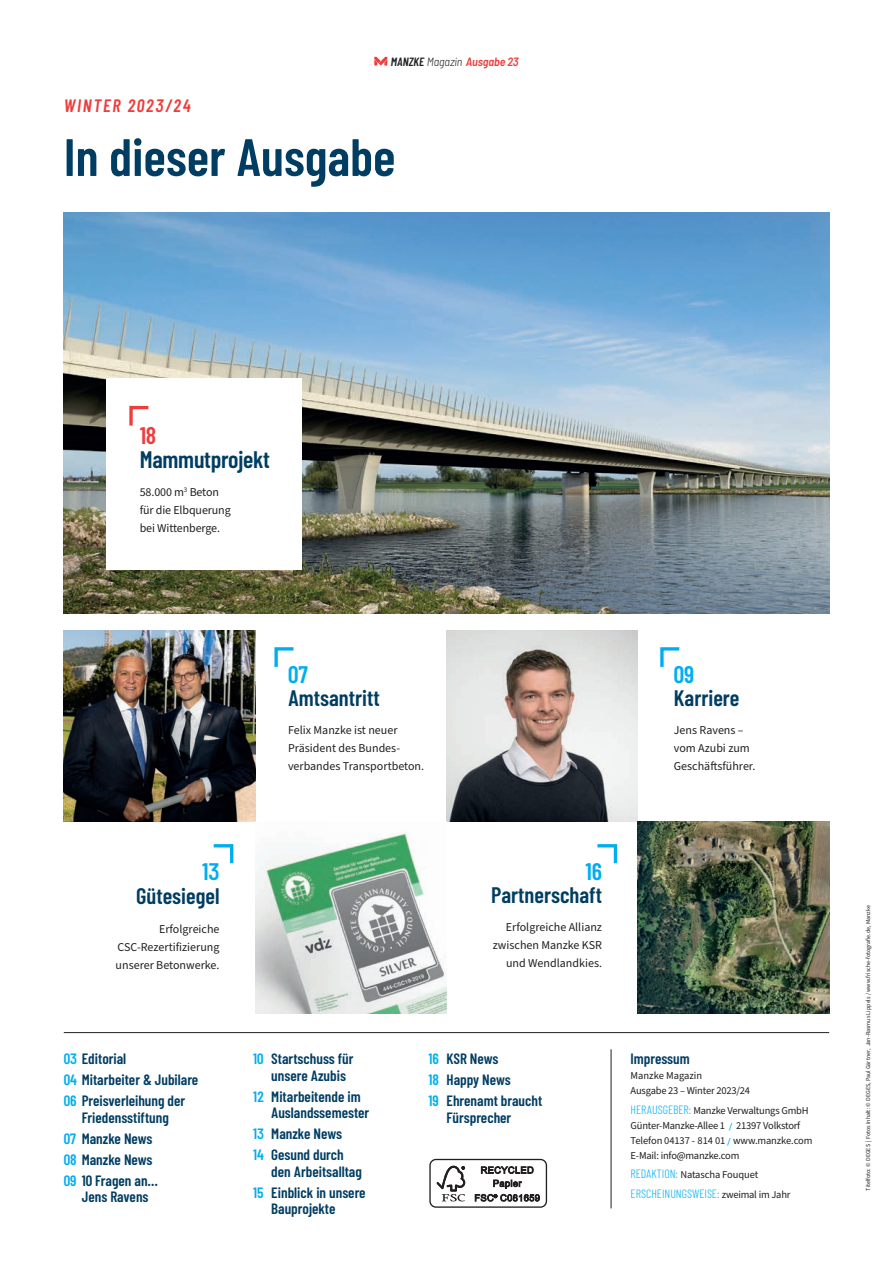
<style>
.page{position:relative;width:893px;height:1263px;background:#fff}
.page>*{position:absolute;margin:0;border:0;box-sizing:border-box;transform-origin:0 0}
.t1{font:600 52.5px "Barlow Condensed";color:#003d62}
.t2{font:600 24px "Barlow Condensed";letter-spacing:-.01em;color:#003d62}
.t3{font:600 24px "Barlow Condensed";color:#00aeef}
.t4{font:600 24px "Barlow Condensed";color:#ee3d3c}
.t5{font:600 22.5px "Barlow Condensed";color:#003d62}
.t6{font:italic 600 18px "Barlow Condensed";letter-spacing:.1em;color:#ee3d3c}
.t7{font:600 15px "Barlow Condensed";color:#003d62}
.t8{font:12px "Source Sans Pro";color:#231f20}
.t9{font:300 12px "Barlow Condensed";color:#00aeef}
.t10{font:italic 600 semi-condensed 12px "Barlow";letter-spacing:-.01em;color:#ee3d3c}
.t11{font:10.5px "Source Sans Pro";letter-spacing:-.02em;color:#231f20}
.t12{font:10.5px "Source Sans Pro";color:#231f20}
.t13{font:6px "Source Sans Pro";color:#231f20}
.s1{font-family:"Barlow Condensed";font-stretch:normal;color:#231f20}
.s2{font-weight:300;color:#231f20}
.s3{color:#00aeef}
.s4{font-family:"Barlow Condensed";font-weight:300;font-size:12px;color:#00aeef}
.s5{font-family:"Atrament";font-weight:300;font-style:italic;font-size:7.5px;color:#00aeef}
.s6{font-family:"Source Sans Pro";font-weight:400;font-size:10.5px;color:#231f20}
</style>
<div class="page">
<img style="left:64px;top:213px;width:765px;height:400px">
<div style="left:106px;top:378px;width:195px;height:192px;background:#fff"></div>
<svg style="left:129px;top:405px;width:20px;height:21px"></svg>
<img style="left:64px;top:630px;width:191px;height:192px">
<svg style="left:274px;top:647px;width:20px;height:20px"></svg>
<svg style="left:660px;top:647px;width:20px;height:20px"></svg>
<hr style="left:64px;top:1032px;width:765px;height:1px;background:#231f20">
<hr style="left:611px;top:1049px;width:1px;height:159px;background:#231f20">
<img style="left:446px;top:630px;width:192px;height:192px">
<svg style="left:374px;top:57px;width:13px;height:9px"></svg>
<img style="left:255px;top:832px;width:191px;height:181px">
<svg style="left:213px;top:844px;width:21px;height:20px"></svg>
<img style="left:638px;top:822px;width:191px;height:191px">
<svg style="left:597px;top:844px;width:21px;height:20px"></svg>
<div style="left:429px;top:1159px;width:118px;height:49px;border:1px solid #231f20;border-radius:6px"></div>
<svg style="left:437px;top:1166px;width:28px;height:35px"></svg>
<svg style="left:475px;top:1166px;width:65px;height:35px"></svg>
<p class="t6" style="left:64px;top:94px;width:128px">WINTER 2023/24</p>
<p class="t10" style="left:391px;top:54px;width:129px"><span class="s1">MANZKE</span> <span class="s2">Magazin</span> Ausgabe 23</p>
<p class="t1" style="left:64px;top:124px;width:333px">In dieser Ausgabe</p>
<p class="t4" style="left:140px;top:420px;width:18px">18</p>
<p class="t2" style="left:140px;top:444px;width:132px">Mammutprojekt</p>
<p class="t8" style="left:140px;top:484px;width:81px">58.000 m<sup>3</sup> Beton</p>
<p class="t8" style="left:140px;top:502px;width:93px">für die Elbquerung</p>
<p class="t8" style="left:140px;top:520px;width:82px">bei Wittenberge.</p>
<p class="t3" style="left:288px;top:659px;width:21px">07</p>
<p class="t5" style="left:288px;top:683px;width:93px">Amtsantritt</p>
<p class="t8" style="left:288px;top:722px;width:111px">Felix Manzke ist neuer</p>
<p class="t8" style="left:288px;top:740px;width:114px">Präsident des Bundes-</p>
<p class="t8" style="left:288px;top:758px;width:138px">verbandes Transportbeton.</p>
<p class="t3" style="left:674px;top:659px;width:22px">09</p>
<p class="t5" style="left:674px;top:683px;width:67px">Karriere</p>
<p class="t8" style="left:674px;top:722px;width:71px">Jens Ravens –</p>
<p class="t8" style="left:674px;top:740px;width:77px">vom Azubi zum</p>
<p class="t8" style="left:674px;top:758px;width:83px">Geschäftsführer.</p>
<p class="t3" style="left:202px;top:856px;width:19px">13</p>
<p class="t5" style="left:136px;top:882px;width:85px">Gütesiegel</p>
<p class="t8" style="left:159px;top:920px;width:62px">Erfolgreiche</p>
<p class="t8" style="left:118px;top:938px;width:103px">CSC-Rezertifizierung</p>
<p class="t8" style="left:116px;top:956px;width:105px">unserer Betonwerke.</p>
<p class="t7" style="left:64px;top:1049px;width:64px"><span class="s3">03</span> Editorial</p>
<p class="t7" style="left:64px;top:1070px;width:136px"><span class="s3">04</span> Mitarbeiter &amp; Jubilare</p>
<p class="t7" style="left:64px;top:1091px;width:123px"><span class="s3">06</span> Preisverleihung der</p>
<p class="t7" style="left:82px;top:1108px;width:89px">Friedensstiftung</p>
<p class="t7" style="left:64px;top:1129px;width:90px"><span class="s3">07</span> Manzke News</p>
<p class="t7" style="left:64px;top:1150px;width:90px"><span class="s3">08</span> Manzke News</p>
<p class="t7" style="left:64px;top:1171px;width:96px"><span class="s3">09</span> 10 Fragen an…</p>
<p class="t7" style="left:82px;top:1187px;width:68px">Jens Ravens</p>
<p class="t7" style="left:253px;top:1049px;width:102px"><span class="s3">10</span> Startschuss für</p>
<p class="t7" style="left:271px;top:1066px;width:76px">unsere Azubis</p>
<p class="t7" style="left:253px;top:1087px;width:109px"><span class="s3">12</span> Mitarbeitende im</p>
<p class="t7" style="left:271px;top:1103px;width:100px">Auslandssemester</p>
<p class="t7" style="left:253px;top:1124px;width:90px"><span class="s3">13</span> Manzke News</p>
<p class="t7" style="left:253px;top:1145px;width:92px"><span class="s3">14</span> Gesund durch</p>
<p class="t7" style="left:271px;top:1162px;width:92px">den Arbeitsalltag</p>
<p class="t7" style="left:253px;top:1183px;width:114px"><span class="s3">15</span> Einblick in unsere</p>
<p class="t7" style="left:271px;top:1199px;width:66px">Bauprojekte</p>
<p class="t3" style="left:585px;top:856px;width:18px">16</p>
<p class="t5" style="left:491px;top:880px;width:112px">Partnerschaft</p>
<p class="t8" style="left:506px;top:919px;width:98px">Erfolgreiche Allianz</p>
<p class="t8" style="left:493px;top:937px;width:111px">zwischen Manzke KSR</p>
<p class="t8" style="left:506px;top:955px;width:97px">und Wendlandkies.</p>
<p class="t7" style="left:428px;top:1049px;width:71px"><span class="s3">16</span> KSR News</p>
<p class="t7" style="left:428px;top:1070px;width:84px"><span class="s3">18</span> Happy News</p>
<p class="t7" style="left:428px;top:1091px;width:115px"><span class="s3">19</span> Ehrenamt braucht</p>
<p class="t7" style="left:446px;top:1108px;width:66px">Fürsprecher</p>
<p class="t7" style="left:631px;top:1049px;width:61px">Impressum</p>
<p class="t12" style="left:631px;top:1069px;width:73px">Manzke Magazin</p>
<p class="t11" style="left:631px;top:1084px;width:121px">Ausgabe 23 – Winter 2023/24</p>
<p class="t11" style="left:631px;top:1103px;width:180px"><span class="s4">HERAUSGEBER:</span> Manzke Verwaltungs GmbH</p>
<p class="t11" style="left:631px;top:1118px;width:171px">Günter-Manzke-Allee 1 <span class="s5">|</span> 21397 Volkstorf</p>
<p class="t11" style="left:631px;top:1133px;width:183px">Telefon 04137 - 814 01 <span class="s5">|</span> www.manzke.com</p>
<p class="t11" style="left:631px;top:1148px;width:110px">E-Mail: info@manzke.com</p>
<p class="t11" style="left:631px;top:1168px;width:129px"><span class="s4">REDAKTION:</span> Natascha Fouquet</p>
<p class="t9" style="left:631px;top:1186px;width:161px">ERSCHEINUNGSWEISE: <span class="s6">zweimal im Jahr</span></p>
<p class="t13" style="left:864px;top:1191px;width:287px;rotate:-90deg">Titelfoto: © DEGES | Fotos Inhalt: © DEGES, Paul Gärtner, Jan-Rasmus Lippels / www.frische-fotografie.de, Manzke</p>
</div>
